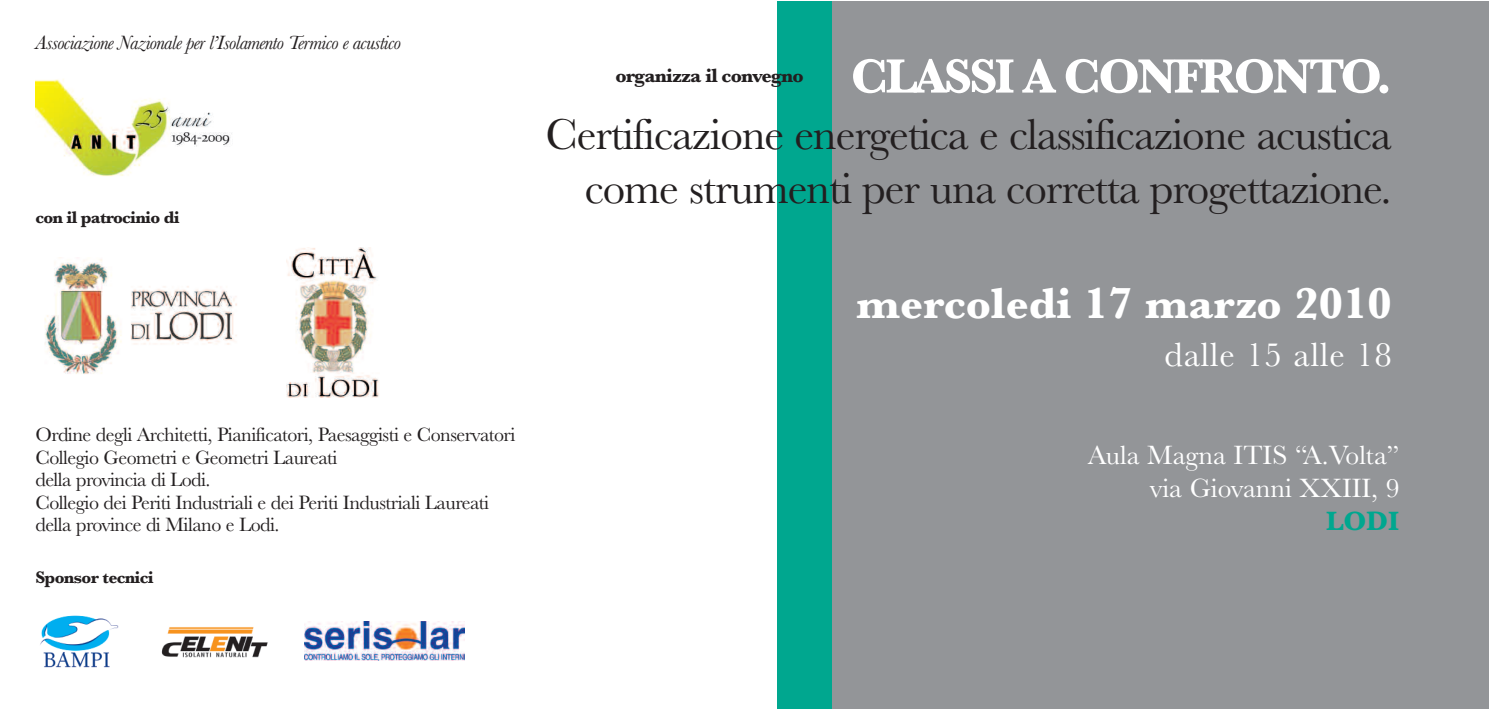
<style>
.page{position:relative;width:1489px;height:709px;background:#fff}
.page>*{position:absolute;margin:0;border:0;box-sizing:border-box;transform-origin:0 0}
.t1{font:700 50px "Baskerville";letter-spacing:-.055em;color:#fff}
.t2{font:45px/54px "Baskerville";letter-spacing:-.025em;color:#231f20;text-align:right}
.t3{font:700 45px "Baskerville";color:#fff}
.t4{font:35px "Baskerville";letter-spacing:.025em;color:#fff}
.t5{font:27.5px/33px "Baskerville";color:#fff;text-align:right}
.t6{font:700 27.5px "Baskerville";color:#00a78f}
.t7{font:20px/22.5px "Baskerville";letter-spacing:-.025em;color:#231f20}
.t8{font:italic 20px "Baskerville";letter-spacing:-.035em;color:#231f20}
.t9{font:700 20px "Baskerville";letter-spacing:-.04em;color:#231f20}
.t10{font:700 17.5px "Baskerville";letter-spacing:-.04em;color:#231f20}
</style>
<div class="page">
<div style="left:777px;top:1px;width:55px;height:708px;background:#00a78f"></div>
<div style="left:831px;top:1px;width:657px;height:708px;background:#939598"></div>
<img style="left:35px;top:79px;width:197px;height:97px">
<img style="left:287px;top:248px;width:92px;height:150px">
<img style="left:44px;top:259px;width:193px;height:115px">
<img style="left:161px;top:627px;width:107px;height:31px">
<img style="left:305px;top:622px;width:159px;height:38px">
<img style="left:40px;top:615px;width:79px;height:53px">
<p class="t8" style="left:35px;top:31px;width:367px">Associazione Nazionale per l’Isolamento Termico e acustico</p>
<p class="t10" style="left:35px;top:207px;width:146px">con il patrocinio di</p>
<p class="t7" style="left:35px;top:423px;width:481px">Ordine degli Architetti, Pianificatori, Paesaggisti e Conservatori Collegio Geometri e Geometri Laureati<br>della provincia di Lodi.<br>Collegio dei Periti Industriali e dei Periti Industriali Laureati della province di Milano e Lodi.</p>
<p class="t10" style="left:35px;top:567px;width:120px">Sponsor tecnici</p>
<h1 class="t1" style="left:850px;top:47px;width:543px">CLASSI A CONFRONTO.</h1>
<h2 class="t2" style="left:545px;top:107px;width:848px">Certificazione energetica e classificazione acustica come strumenti per una corretta progettazione.</h2>
<p class="t9" style="left:615px;top:64px;width:190px">organizza il convegno</p>
<h2 class="t3" style="left:856px;top:277px;width:537px">mercoledi 17 marzo 2010</h2>
<h3 class="t4" style="left:1164px;top:334px;width:229px">dalle 15 alle 18</h3>
<h3 class="t5" style="left:1087px;top:438px;width:313px">Aula Magna ITIS “A.Volta” via Giovanni XXIII, 9</h3>
<h3 class="t6" style="left:1325px;top:504px;width:75px">LODI</h3>
</div>
